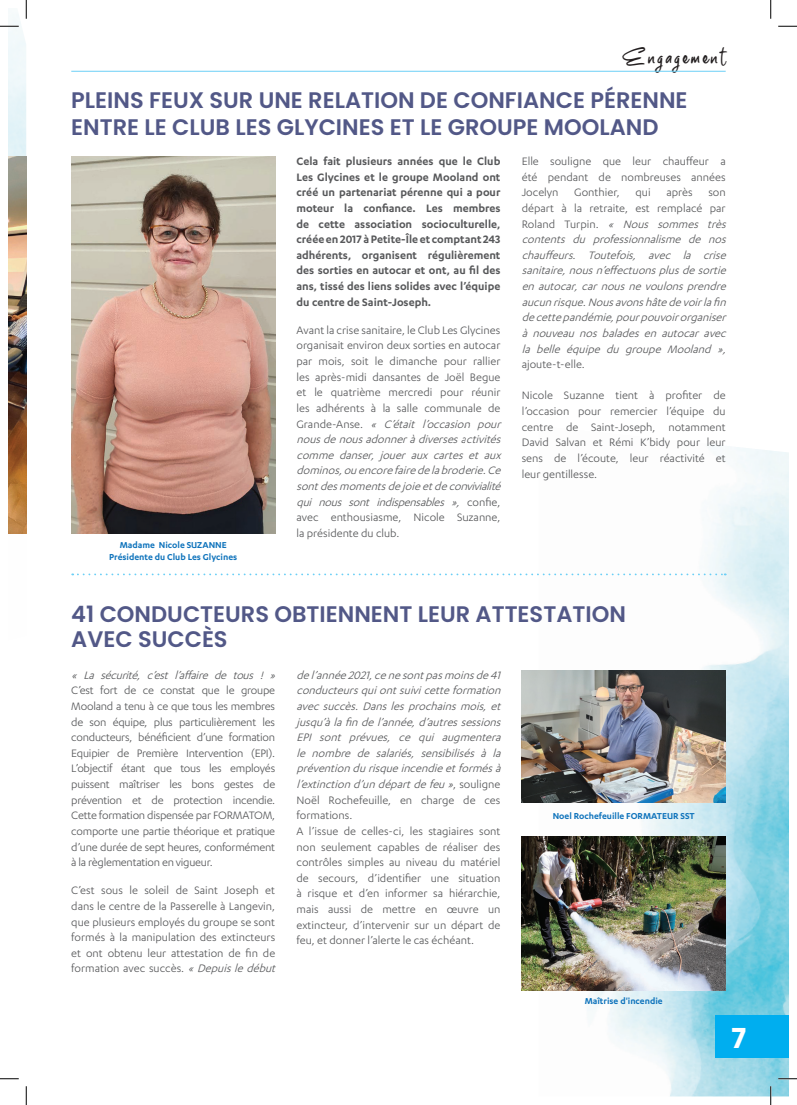
<style>
.page{position:relative;width:797px;height:1105px;background:#fff}
.page>*{position:absolute;margin:0;border:0;box-sizing:border-box;transform-origin:0 0}
.t1{font:30px "The Rambler";letter-spacing:.08em;color:#231f20}
.t2{font:700 27.5px "Poppins";color:#fff}
.t3{font:600 22.5px/27px "Poppins";color:#525887}
.t4{font:12.5px/15.6px "Karbon";color:#57585a}
.t5{font:italic 12.5px/15.6px "Karbon";color:#57585a}
.t6{font:600 12.5px/15.6px "Karbon";color:#57585a;text-align:justify}
.t7{font:600 10px/12px "Karbon";color:#1074bc;text-align:center}
.s1{font-style:italic}
.s2{font-style:normal}
</style>
<div class="page">
<img style="left:9px;top:14px;width:17px;height:520px">
<img style="left:71px;top:157px;width:204px;height:376px">
<img style="left:538px;top:447px;width:250px;height:649px">
<div style="left:715px;top:1015px;width:73px;height:43px;background:#00aeef"></div>
<hr style="left:71px;top:71px;width:654px;height:1px;background:#6bcff6">
<img style="left:9px;top:157px;width:17px;height:376px">
<svg style="left:72px;top:573px;width:653px;height:2px"></svg>
<img style="left:521px;top:670px;width:204px;height:132px">
<img style="left:521px;top:836px;width:204px;height:154px">
<svg style="left:0;top:25px;width:19px;height:2px"></svg>
<svg style="left:778px;top:25px;width:19px;height:2px"></svg>
<svg style="left:0;top:1078px;width:19px;height:1px"></svg>
<svg style="left:778px;top:1078px;width:19px;height:1px"></svg>
<svg style="left:25px;top:0;width:2px;height:19px"></svg>
<svg style="left:25px;top:1086px;width:2px;height:19px"></svg>
<svg style="left:770px;top:0;width:1px;height:19px"></svg>
<svg style="left:770px;top:1086px;width:1px;height:19px"></svg>
<h1 class="t1" style="left:622px;top:39px;width:105px">Engagement</h1>
<h3 class="t3" style="left:71px;top:87px;width:617px">PLEINS FEUX SUR UNE RELATION DE CONFIANCE PÉRENNE<br>ENTRE LE CLUB LES GLYCINES ET LE GROUPE MOOLAND</h3>
<p class="t7" style="left:109px;top:538px;width:130px">Madame Nicole SUZANNE<br>Présidente du Club Les Glycines</p>
<p class="t6" style="left:296px;top:153px;width:205px">Cela fait plusieurs années que le Club Les Glycines et le groupe Mooland ont créé un partenariat pérenne qui a pour moteur la confiance. Les membres de cette association socioculturelle, créée en 2017 à Petite-Île et comptant 243 adhérents, organisent régulièrement des sorties en autocar et ont, au fil des ans, tissé des liens solides avec l’équipe du centre de Saint-Joseph.</p>
<p class="t4" style="left:296px;top:322px;width:209px">Avant la crise sanitaire, le Club Les Glycines organisait environ deux sorties en autocar par mois, soit le dimanche pour rallier les après-midi dansantes de Joël Begue et le quatrième mercredi pour réunir les adhérents à la salle communale de G r a n d e - A n s e . <span class="s1">« C’était l’occasion pour nousdenousadonneràdiversesactivités comme danser, jouer aux cartes et aux dominos,ouencorefairedelabroderie.Ce sontdesmomentsdejoieetdeconvivialité qui nous sont indispensables »,</span> c o n fi e , avec enthousiasme, Nicole Suzanne, la présidente du club.</p>
<p class="t4" style="left:521px;top:153px;width:205px;text-align:justify">Elle souligne que leur chauffeur a été pendant de nombreuses années Jocelyn</p>
<p class="t4" style="left:574px;top:184px;width:47px">Gonthier,</p>
<p class="t4" style="left:635px;top:184px;width:17px">qui</p>
<p class="t4" style="left:666px;top:184px;width:28px">après</p>
<p class="t5" style="left:521px;top:184px;width:209px;text-indent:187px"><span class="s2">son départ à la retraite, est remplacé par Roland Turpin.</span> « Nous sommes très contents du professionnalisme de nos chauffeurs. Toutefois, avec la crise sanitaire,nousn’effectuonsplusdesortie enautocar,carnousnevoulonsprendre aucunrisque.Nousavonshâtedevoirlafin decettepandémie,pourpouvoirorganiser à nouveau nos balades en autocar avec la belle équipe du groupe Mooland »,</p>
<p class="t4" style="left:521px;top:356px;width:65px">ajoute-t-elle.</p>
<p class="t4" style="left:521px;top:387px;width:205px;text-align:justify">Nicole Suzanne tient à profiter de l’occasion pour remercier l’équipe du centre de Saint-Joseph, notamment David Salvan et Rémi K’bidy pour leur sens de l’écoute, leur réactivité et leur gentillesse.</p>
<h3 class="t3" style="left:71px;top:602px;width:556px;line-height:25px">41 CONDUCTEURS OBTIENNENT LEUR ATTESTATION<br>AVEC SUCCÈS</h3>
<p class="t5" style="left:71px;top:667px;width:209px">« La sécurité, c’est l’affaire de tous ! »</p>
<p class="t4" style="left:71px;top:682px;width:205px;text-align:justify">C’est fort de ce constat que le groupe Mooland a tenu à ce que tous les membres de son équipe, plus particulièrement les conducteurs, bénéficient d’une formation Equipier de Première Intervention (EPI).<br>L’objectif étant que tous les employés puissent maîtriser les bons gestes de prévention et de protection incendie.<br>Cette formation dispensée par FORMATOM, comporte une partie théorique et pratique d’une durée de sept heures, conformément à la règlementation en vigueur.</p>
<p class="t4" style="left:71px;top:882px;width:209px">C’est sous le soleil de Saint Joseph et dans le centre de la Passerelle à Langevin, que plusieurs employés du groupe se sont formés à la manipulation des extincteurs et ont obtenu leur attestation de fin de formation avec succès. <span class="s1">«Depuisledébut</span></p>
<p class="t4" style="left:296px;top:667px;width:209px"><span class="s1">del’année2021,cenesontpasmoinsde41 conducteursquiontsuivicetteformation avec succès. Dans les prochains mois, et jusqu’àlafindel’année,d’autressessions EPI sont prévues, ce qui augmentera le nombre de salariés, sensibilisés à la préventiondurisqueincendieetformésà l’extinctiond’undépartdefeu»</span>, s o u l i g n e Noël Rochefeuille, en charge de ces formations.<br>A l’issue de celles-ci, les stagiaires sont non seulement capables de réaliser des contrôles simples au niveau du matériel de secours, d’identifier une situation à risque et d’en informer sa hiérarchie, mais aussi de mettre en œuvre un extincteur, d’intervenir sur un départ de feu, et donner l’alerte le cas échéant.</p>
<p class="t7" style="left:552px;top:810px;width:143px">Noel Rochefeuille FORMATEUR SST</p>
<p class="t7" style="left:584px;top:994px;width:79px">Maîtrise d'incendie</p>
<h2 class="t2" style="left:731px;top:1022px;width:16px">7</h2>
</div>
